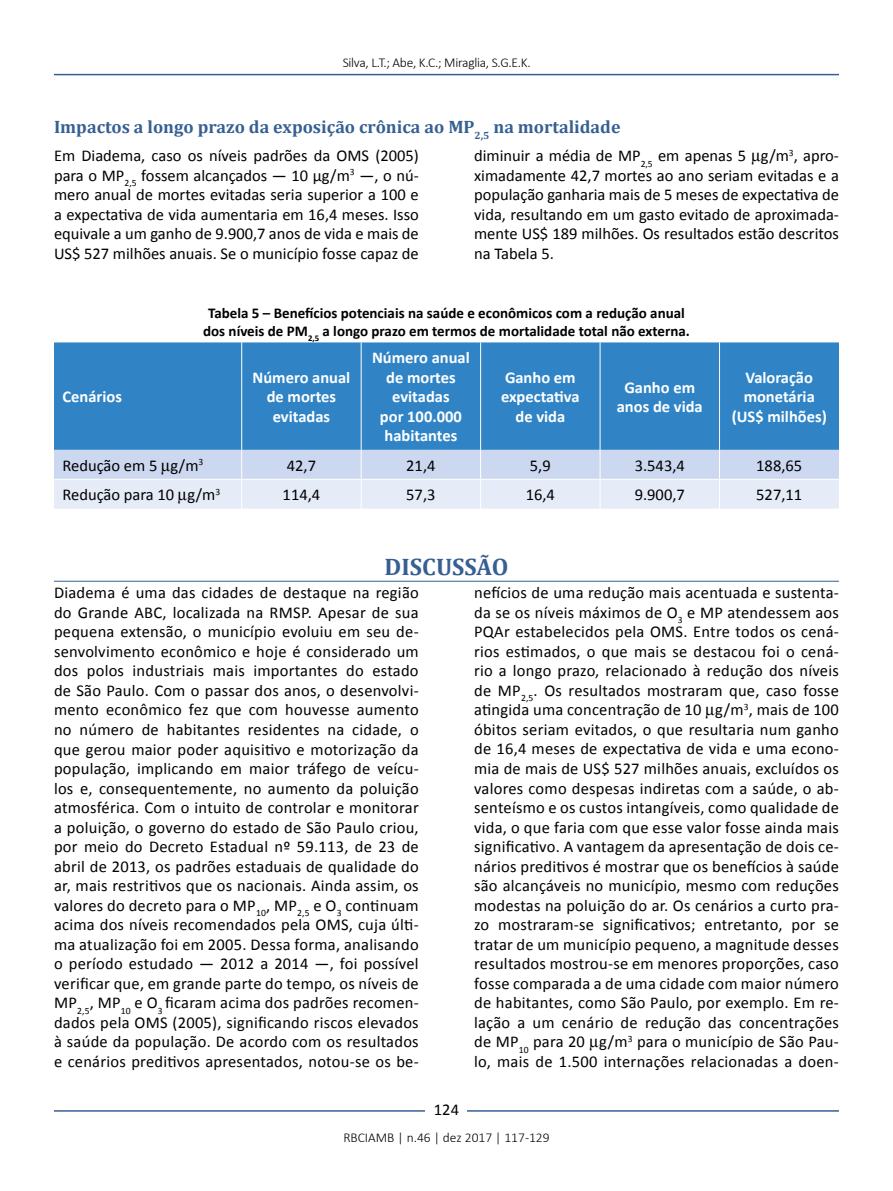
<style>
.page{position:relative;width:893px;height:1191px;background:#fff}
.page>*{position:absolute;margin:0;border:0;box-sizing:border-box;transform-origin:0 0}
.t1{font:700 24px "Cambria";color:#365f92}
.t2{font:700 18px "Cambria";color:#365f92}
.t3{font:16.5px/19.5px "Calibri";color:#000;text-align:justify}
.t4{font:700 16.5px/19.5px "Calibri";color:#fff;text-align:center}
.t5{font:700 15px/18px "Calibri";color:#000;text-align:center}
.t6{font:300 13.5px "Calibri";letter-spacing:-.02em;color:#000}
.t7{font:300 13.5px "Calibri";color:#000}
</style>
<div class="page">
<hr style="left:54px;top:74px;width:785px;height:1px;background:#365f92">
<hr style="left:54px;top:1110px;width:785px;height:1px;background:#365f92">
<div style="left:426px;top:1096px;width:41px;height:26px;background:#fff"></div>
<div style="left:54px;top:342px;width:785px;height:108px;background:#3084c6"></div>
<hr style="left:241px;top:342px;width:1px;height:108px;background:#fff">
<hr style="left:361px;top:342px;width:1px;height:108px;background:#fff">
<hr style="left:480px;top:342px;width:1px;height:108px;background:#fff">
<hr style="left:600px;top:342px;width:1px;height:108px;background:#fff">
<hr style="left:719px;top:342px;width:1px;height:108px;background:#fff">
<hr style="left:54px;top:581px;width:785px;height:1px;background:#365f92">
<svg style="left:54px;top:450px;width:785px;height:58px;background:#d9e2f4"></svg>
<p class="t6" style="left:343px;top:54px;width:190px">Silva, L.T.; Abe, K.C.; Miraglia, S.G.E.K.</p>
<p class="t2" style="left:54px;top:114px;width:568px">Impactos a longo prazo da exposição crônica ao MP<sub>2,5</sub> na mortalidade</p>
<p class="t3" style="left:54px;top:146px;width:366px">Em Diadema, caso os níveis padrões da OMS (2005) para o MP<sub>2,5</sub> fossem alcançados — 10 µg/m<sup>3</sup> —, o nú&shy;mero anual de mortes evitadas seria superior a 100 e a expectativa de vida aumentaria em 16,4 meses. Isso equivale a um ganho de 9.900,7 anos de vida e mais de US$ 527 milhões anuais. Se o município fosse capaz de</p>
<p class="t3" style="left:474px;top:146px;width:366px">diminuir a média de MP<sub>2,5</sub> em apenas 5 g/m<sup>3</sup>, apro&shy;ximadamente 42,7 mortes ao ano seriam evitadas e a população ganharia mais de 5 meses de expectativa de vida, resultando em um gasto evitado de aproximada&shy;mente US$ 189 milhões. Os resultados estão descritos na Tabela 5.</p>
<p class="t4" style="left:63px;top:387px;width:61px">Cenários</p>
<p class="t5" style="left:203px;top:304px;width:488px">Tabela 5 – Benefícios potenciais na saúde e econômicos com a redução anual dos níveis de PM<sub>2,5</sub> a longo prazo em termos de mortalidade total não externa.</p>
<p class="t4" style="left:253px;top:367px;width:99px">Número anual de mortes evitadas</p>
<p class="t4" style="left:372px;top:348px;width:99px">Número anual de mortes evitadas<br>por 100.000 habitantes</p>
<p class="t4" style="left:501px;top:368px;width:80px">Ganho em expectativa de vida</p>
<p class="t4" style="left:617px;top:377px;width:87px">Ganho em anos de vida</p>
<p class="t4" style="left:732px;top:368px;width:97px">Valoração monetária (US$ milhões)</p>
<p class="t3" style="left:62px;top:455px;width:142px">Redução em 5 g/m<sup>3</sup></p>
<p class="t3" style="left:287px;top:455px;width:31px">42,7</p>
<p class="t3" style="left:406px;top:455px;width:31px">21,4</p>
<p class="t3" style="left:530px;top:455px;width:22px">5,9</p>
<p class="t3" style="left:635px;top:455px;width:52px">3.543,4</p>
<p class="t3" style="left:756px;top:455px;width:47px">188,65</p>
<p class="t3" style="left:62px;top:485px;width:159px">Redução para 10 g/m<sup>3</sup></p>
<p class="t3" style="left:283px;top:485px;width:39px">114,4</p>
<p class="t3" style="left:406px;top:485px;width:31px">57,3</p>
<p class="t3" style="left:526px;top:485px;width:31px">16,4</p>
<p class="t3" style="left:635px;top:485px;width:52px">9.900,7</p>
<p class="t3" style="left:756px;top:485px;width:47px">527,11</p>
<h1 class="t1" style="left:385px;top:549px;width:125px">DISCUSSÃO</h1>
<p class="t3" style="left:54px;top:583px;width:366px">Diadema é uma das cidades de destaque na região do Grande ABC, localizada na RMSP. Apesar de sua pequena extensão, o município evoluiu em seu de&shy;senvolvimento econômico e hoje é considerado um dos polos industriais mais importantes do estado de São Paulo. Com o passar dos anos, o desenvolvi&shy;mento econômico fez que com houvesse aumento no número de habitantes residentes na cidade, o que gerou maior poder aquisitivo e motorização da população, implicando em maior tráfego de veícu&shy;los e, consequentemente, no aumento da poluição atmosférica. Com o intuito de controlar e monitorar a poluição, o governo do estado de São Paulo criou, por meio do Decreto Estadual nº 59.113, de 23 de abril de 2013, os padrões estaduais de qualidade do ar, mais restritivos que os nacionais. Ainda assim, os valores do decreto para o MP<sub>10</sub>, MP<sub>2,5</sub> e O<sub>3</sub> continuam acima dos níveis recomendados pela OMS, cuja últi&shy;ma atualização foi em 2005. Dessa forma, analisando o período estudado — 2012 a 2014 —, foi possível verificar que, em grande parte do tempo, os níveis de MP<sub>2,5</sub>, MP<sub>10</sub> e O<sub>3</sub> ficaram acima dos padrões recomen&shy;dados pela OMS (2005), significando riscos elevados à saúde da população. De acordo com os resultados e cenários preditivos apresentados, notou-se os be-</p>
<p class="t3" style="left:474px;top:583px;width:366px">nefícios de uma redução mais acentuada e sustenta&shy;da se os níveis máximos de O<sub>3</sub> e MP atendessem aos PQAr estabelecidos pela OMS. Entre todos os cená&shy;rios estimados, o que mais se destacou foi o cená&shy;rio a longo prazo, relacionado à redução dos níveis de MP<sub>2,5</sub>. Os resultados mostraram que, caso fosse atingida uma concentração de 10 g/m<sup>3</sup>, mais de 100 óbitos seriam evitados, o que resultaria num ganho de 16,4 meses de expectativa de vida e uma econo&shy;mia de mais de US$ 527 milhões anuais, excluídos os valores como despesas indiretas com a saúde, o ab&shy;senteísmo e os custos intangíveis, como qualidade de vida, o que faria com que esse valor fosse ainda mais significativo. A vantagem da apresentação de dois ce&shy;nários preditivos é mostrar que os benefícios à saúde são alcançáveis no município, mesmo com reduções modestas na poluição do ar. Os cenários a curto pra&shy;zo mostraram-se significativos; entretanto, por se tratar de um município pequeno, a magnitude desses resultados mostrou-se em menores proporções, caso fosse comparada a de uma cidade com maior número de habitantes, como São Paulo, por exemplo. Em re&shy;lação a um cenário de redução das concentrações de MP<sub>10</sub> para 20 g/m<sup>3</sup> para o município de São Pau&shy;lo, mais de 1.500 internações relacionadas a doen-</p>
<p class="t3" style="left:434px;top:1100px;width:27px">124</p>
<p class="t7" style="left:343px;top:1129px;width:208px">RBCIAMB | n.46 | dez 2017 | 117-129</p>
</div>
